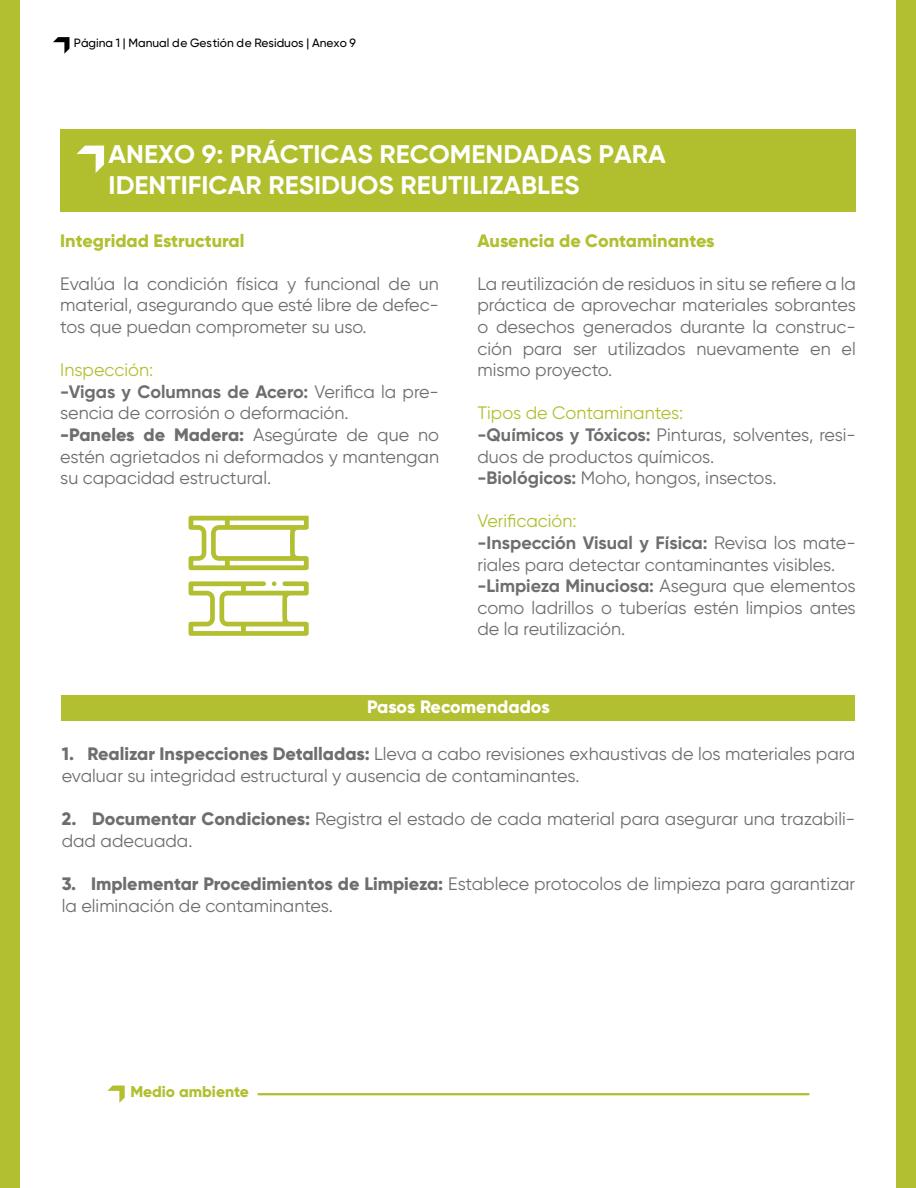
<style>
.page{position:relative;width:916px;height:1188px;background:#fff}
.page>*{position:absolute;margin:0;border:0;box-sizing:border-box;transform-origin:0 0}
.t1{font:700 25.5px/30.6px "Gilroy";color:#fff;scale:1.04 1}
.t2{font:18px/21.6px "Gilroy";color:#6e6e6e}
.t3{font:800 18px "Gilroy";color:#b2bf30}
.t4{font:800 18px "Gilroy";letter-spacing:-.005em;color:#fff}
.t5{font:800 15.6px "Gilroy";color:#b2bf2f}
.t6{font:500 12px "Gilroy";color:#000}
.s1{color:#b2bf30}
.s2{font-weight:700}
.s3{font-weight:800}
</style>
<div class="page">
<svg style="left:107px;top:1086px;width:18px;height:17px"></svg>
<hr style="left:258px;top:1093px;width:551px;height:2px;background:#b1bf2f">
<div style="left:0;top:0;width:19px;height:1188px;background:#b2bf30"></div>
<div style="left:896px;top:0;width:20px;height:1188px;background:#b2bf30"></div>
<div style="left:60px;top:129px;width:796px;height:83px;background:#b1bf2f"></div>
<svg style="left:77px;top:146px;width:27px;height:27px"></svg>
<svg style="left:53px;top:37px;width:17px;height:17px"></svg>
<div style="left:62px;top:695px;width:793px;height:25px;background:#b2bf30"></div>
<svg style="left:188px;top:516px;width:121px;height:54px"></svg>
<svg style="left:189px;top:581px;width:120px;height:55px"></svg>
<p class="t6" style="left:74px;top:35px;width:284px">Página 1 | Manual de Gestión de Residuos | Anexo 9</p>
<p class="t1" style="left:109px;top:139px;width:537px">ANEXO 9: PRÁCTICAS RECOMENDADAS PARA<br>IDENTIFICAR RESIDUOS REUTILIZABLES</p>
<p class="t3" style="left:60px;top:229px;width:186px">Integridad Estructural</p>
<p class="t2" style="left:60px;top:272px;width:380px;text-align:justify">Evalúa la condición física y funcional de un material, asegurando que esté libre de defec&shy;tos que puedan comprometer su uso.</p>
<p class="t2" style="left:60px;top:359px;width:380px"><span class="s1">Inspección:<br></span><span class="s2">-Vigas y Columnas de Acero:</span> Verifica la pre&shy;sencia de corrosión o deformación.<br><span class="s3">-Paneles de Madera:</span> Asegúrate de que no estén agrietados ni deformados y mantengan su capacidad estructural.</p>
<p class="t3" style="left:477px;top:229px;width:239px">Ausencia de Contaminantes</p>
<p class="t2" style="left:477px;top:272px;width:380px;text-align:justify">La reutilización de residuos in situ se refiere a la práctica de aprovechar materiales sobrantes o desechos generados durante la construc&shy;ción para ser utilizados nuevamente en el mismo proyecto.</p>
<p class="t2" style="left:477px;top:402px;width:380px"><span class="s1">Tipos de Contaminantes:<br></span><span class="s2">-Químicos y Tóxicos:</span> Pinturas, solventes, resi&shy;duos de productos químicos.<br><span class="s2">-Biológicos:</span> Moho, hongos, insectos.</p>
<p class="t2" style="left:477px;top:510px;width:380px"><span class="s1">Verificación:<br></span><span class="s2">-Inspección Visual y Física:</span> Revisa los mate&shy;riales para detectar contaminantes visibles. <span class="s2">-Limpieza Minuciosa:</span> Asegura que elementos como ladrillos o tuberías estén limpios antes de la reutilización.</p>
<p class="t4" style="left:367px;top:695px;width:184px">Pasos Recomendados</p>
<p class="t2" style="left:62px;top:743px;width:795px"><span class="s3">1. Realizar Inspecciones Detalladas:</span> Lleva a cabo revisiones exhaustivas de los materiales para evaluar su integridad estructural y ausencia de contaminantes.</p>
<p class="t2" style="left:62px;top:808px;width:795px"><span class="s3">2. Documentar Condiciones:</span> Registra el estado de cada material para asegurar una trazabili&shy;dad adecuada.</p>
<p class="t2" style="left:62px;top:873px;width:795px"><span class="s3">3. Implementar Procedimientos de Limpieza:</span> Establece protocolos de limpieza para garantizar la eliminación de contaminantes.</p>
<p class="t5" style="left:130px;top:1082px;width:120px">Medio ambiente</p>
</div>
